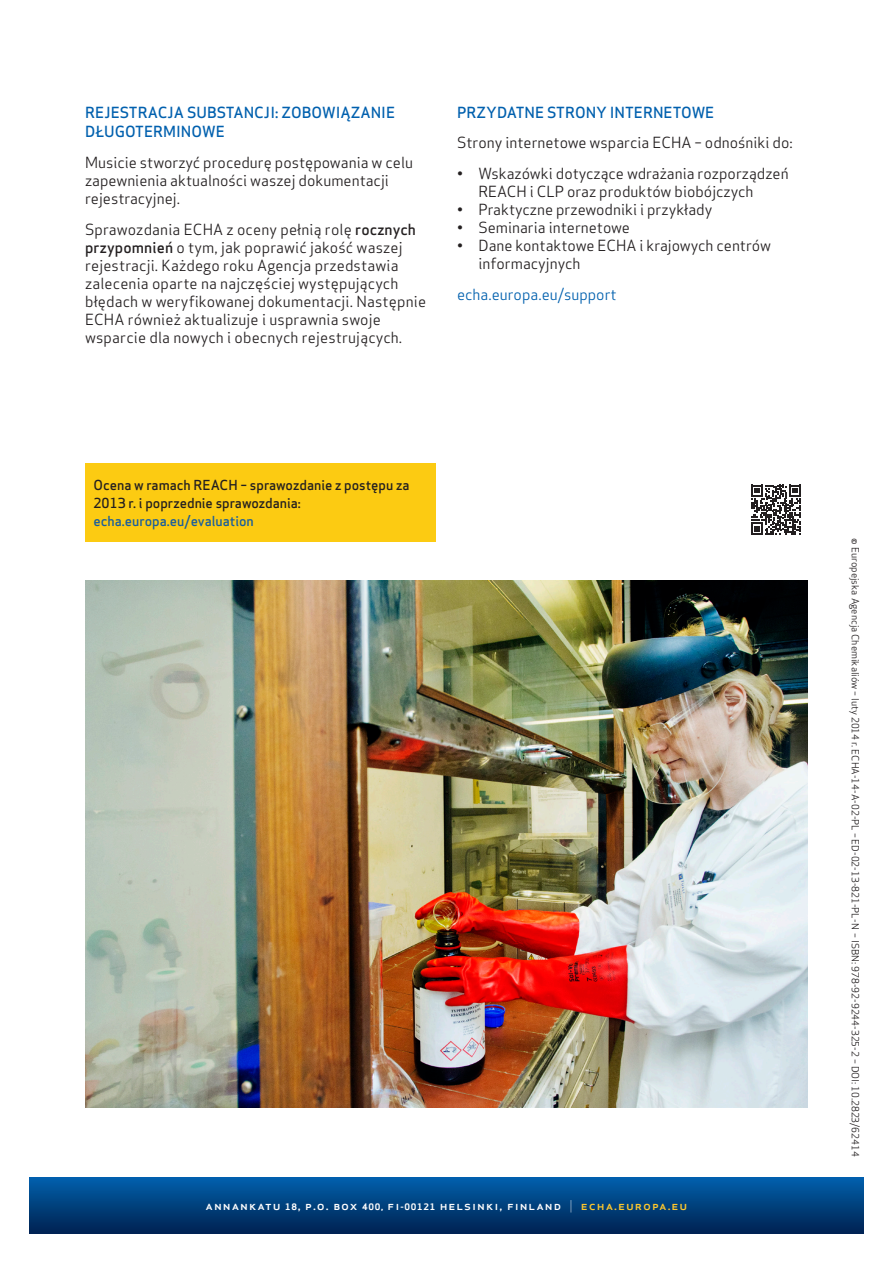
<style>
.page{position:relative;width:893px;height:1263px;background:#fff}
.page>*{position:absolute;margin:0;border:0;box-sizing:border-box;transform-origin:0 0}
.Bodytext_1{font:15px/18px "Apex Sans";color:#231f20}
.Headline_2_CAPS_blue{font:500 15px/19.5px "Apex Sans";color:#0160ae}
.Bullet_list_bodytext{font:15px "Apex Sans";color:#0160ae}
.Recommendation{font:500 13.5px/18px "Apex Sans";color:#231f20}
.t1{font:500 12.15px "Apex Sans";letter-spacing:.075em;color:#fff;scale:1.08 1}
.t2{font:9.75px "Apex Sans";color:#231f20}
.s1{font-weight:500}
.s2{color:#175d9e}
.s3{font-weight:700;font-size:8.7px}
.s4{font-weight:700;font-size:8.25px}
.s5{font-weight:300}
.s6{color:#fec82d}
</style>
<div class="page">
<svg style="left:30px;top:1178px;width:833px;height:55px;background:#00407e"></svg>
<img style="left:85px;top:581px;width:723px;height:526px">
<div style="left:85px;top:464px;width:351px;height:78px;background:#fccb12"></div>
<svg style="left:751px;top:485px;width:50px;height:50px"></svg>
<p class="Headline_2_CAPS_blue" style="left:85px;top:100px;width:312px">REJESTRACJA SUBSTANCJI: ZOBOWIĄZANIE<br>DŁUGOTERMINOWE</p>
<p class="Bodytext_1" style="left:85px;top:152px;width:329px">Musicie stworzyć procedurę postępowania w celu zapewnienia aktualności waszej dokumentacji rejestracyjnej.</p>
<p class="Bodytext_1" style="left:85px;top:219px;width:343px">Sprawozdania ECHA z oceny pełnią rolę <span class="s1">rocznych przypomnień</span> o tym, jak poprawić jakość waszej rejestracji. Każdego roku Agencja przedstawia zalecenia oparte na najczęściej występujących błędach w weryfikowanej dokumentacji. Następnie ECHA również aktualizuje i usprawnia swoje wsparcie dla nowych i obecnych rejestrujących.</p>
<p class="Headline_2_CAPS_blue" style="left:457px;top:100px;width:259px">PRZYDATNE STRONY INTERNETOWE</p>
<p class="Bodytext_1" style="left:457px;top:132px;width:337px">Strony internetowe wsparcia ECHA – odnośniki do:</p>
<p class="Bodytext_1" style="left:478px;top:163px;width:312px;text-indent:-21px">• Wskazówki dotyczące wdrażania rozporządzeń<br>REACH i CLP oraz produktów biobójczych</p>
<p class="Bodytext_1" style="left:457px;top:199px;width:257px">• Praktyczne przewodniki i przykłady</p>
<p class="Bodytext_1" style="left:457px;top:217px;width:174px">• Seminaria internetowe</p>
<p class="Bodytext_1" style="left:478px;top:235px;width:294px;text-indent:-21px">• Dane kontaktowe ECHA i krajowych centrów informacyjnych</p>
<p class="Bullet_list_bodytext" style="left:457px;top:282px;width:161px">echa.europa.eu/support</p>
<p class="Recommendation" style="left:94px;top:474px;width:317px">Ocena w ramach REACH – sprawozdanie z postępu za<br>2013 r. i poprzednie sprawozdania: <span class="s2">echa.europa.eu/evaluation</span></p>
<p class="t1" style="left:206px;top:1195px;width:448px">annankatu <span class="s3">18</span>, p.o. box <span class="s3">400,</span> fi<span class="s4">-</span><span class="s3">00121</span> helsinki, finland <span class="s5">|</span> <span class="s6">echa.europa.eu</span></p>
<p class="t2" style="left:863px;top:538px;width:620px;rotate:90deg">© Europejska Agencja Chemikaliów – luty 2014 r. ECHA-14-A-02-PL – ED-02-13-821-PL-N – ISBN: 978-92-9244-325-2 – DOI: 10.2823/62414</p>
</div>
